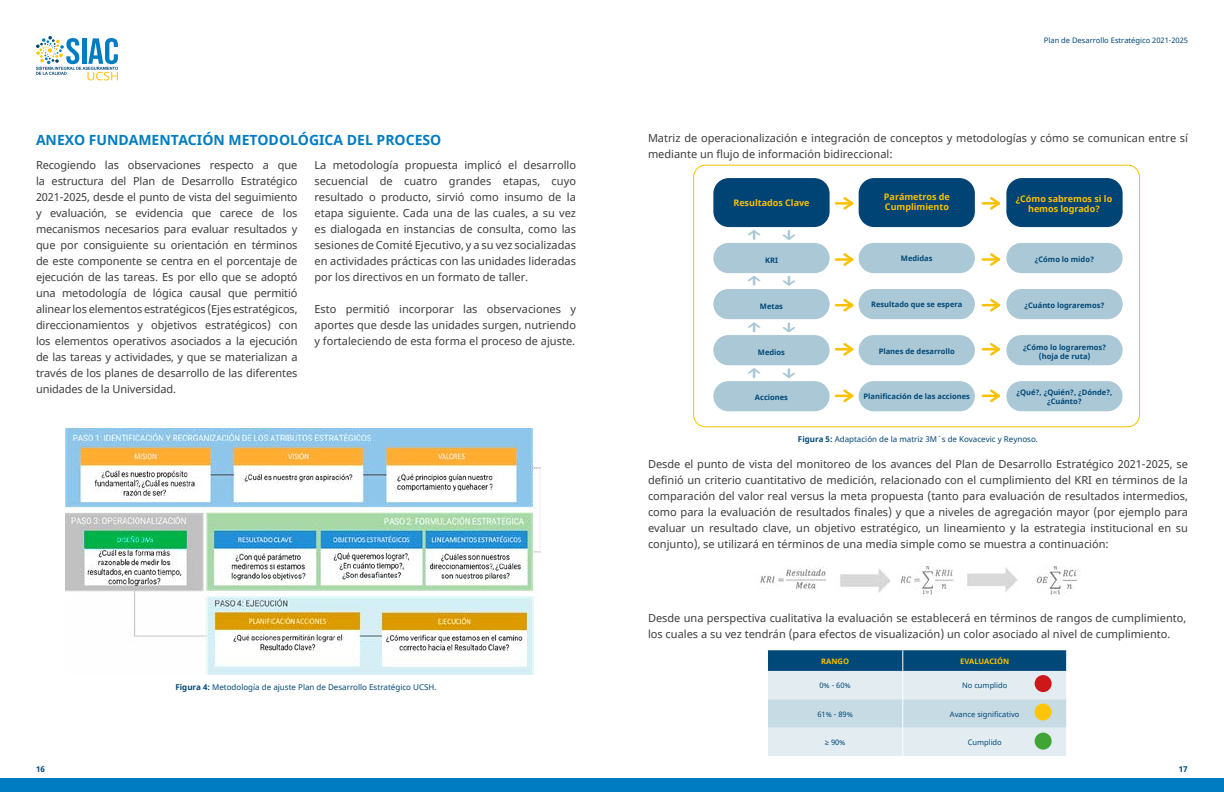
<style>
.page{position:relative;width:1224px;height:792px;background:#fff}
.page>*{position:absolute;margin:0;border:0;box-sizing:border-box;transform-origin:0 0}
.t1{font:700 14px "Noto Sans";color:#007cc3}
.t2{font:11px/16px "Noto Sans";color:#3c3c3b;text-align:justify}
.t3{font:700 9px/9.6px "Noto Sans";color:#fac100}
.t4{font:8px "Noto Sans";color:#004877}
.t5{font:700 8px "Noto Sans";color:#004877}
.t6{font:700 7.5px/9.6px "Noto Sans";color:#004877;text-align:center}
.t7{font:7.5px "Noto Sans";color:#004877}
.t8{font:700 7.5px "Noto Sans";color:#fac100}
.s1{font-weight:700}
</style>
<div class="page">
<div style="left:0;top:778px;width:1224px;height:14px;background:#007cc3"></div>
<svg style="left:36px;top:36px;width:82px;height:44px"></svg>
<img style="left:65px;top:428px;width:476px;height:247px">
<div style="left:693px;top:165px;width:447px;height:262px;border:1px solid #fac100;border-radius:12px"></div>
<div style="left:859px;top:178px;width:116px;height:49px;background:#004375;border-radius:16px"></div>
<div style="left:1006px;top:178px;width:117px;height:49px;background:#004375;border-radius:16px"></div>
<div style="left:713px;top:243px;width:117px;height:30px;background:#abc8d6;border-radius:15px"></div>
<div style="left:713px;top:178px;width:117px;height:49px;background:#004375;border-radius:16px"></div>
<div style="left:859px;top:243px;width:116px;height:30px;background:#abc8d6;border-radius:15px"></div>
<div style="left:1006px;top:243px;width:117px;height:30px;background:#abc8d6;border-radius:15px"></div>
<div style="left:713px;top:289px;width:117px;height:30px;background:#abc8d6;border-radius:15px"></div>
<div style="left:859px;top:289px;width:116px;height:30px;background:#abc8d6;border-radius:15px"></div>
<div style="left:1006px;top:289px;width:117px;height:30px;background:#abc8d6;border-radius:15px"></div>
<div style="left:713px;top:335px;width:117px;height:30px;background:#abc8d6;border-radius:15px"></div>
<div style="left:859px;top:335px;width:116px;height:30px;background:#abc8d6;border-radius:15px"></div>
<div style="left:1006px;top:335px;width:117px;height:30px;background:#abc8d6;border-radius:15px"></div>
<div style="left:713px;top:381px;width:117px;height:30px;background:#abc8d6;border-radius:15px"></div>
<div style="left:859px;top:381px;width:116px;height:30px;background:#abc8d6;border-radius:15px"></div>
<div style="left:1006px;top:381px;width:117px;height:30px;background:#abc8d6;border-radius:15px"></div>
<hr style="left:835px;top:258px;width:18px;height:3px;background:#fac100">
<svg style="left:843px;top:253px;width:10px;height:13px"></svg>
<hr style="left:835px;top:202px;width:18px;height:3px;background:#fac100">
<svg style="left:843px;top:197px;width:10px;height:13px"></svg>
<svg style="left:835px;top:299px;width:18px;height:13px"></svg>
<hr style="left:835px;top:348px;width:18px;height:3px;background:#fac100">
<svg style="left:843px;top:343px;width:10px;height:13px"></svg>
<svg style="left:835px;top:389px;width:18px;height:13px"></svg>
<hr style="left:982px;top:258px;width:18px;height:3px;background:#fac100">
<svg style="left:990px;top:253px;width:10px;height:13px"></svg>
<hr style="left:982px;top:202px;width:18px;height:3px;background:#fac100">
<svg style="left:990px;top:197px;width:10px;height:13px"></svg>
<svg style="left:982px;top:299px;width:18px;height:13px"></svg>
<hr style="left:982px;top:348px;width:18px;height:3px;background:#fac100">
<svg style="left:990px;top:343px;width:10px;height:13px"></svg>
<svg style="left:982px;top:389px;width:18px;height:13px"></svg>
<svg style="left:782px;top:230px;width:13px;height:10px"></svg>
<svg style="left:748px;top:230px;width:12px;height:10px"></svg>
<svg style="left:782px;top:276px;width:13px;height:10px"></svg>
<svg style="left:748px;top:276px;width:12px;height:10px"></svg>
<svg style="left:782px;top:323px;width:13px;height:9px"></svg>
<svg style="left:748px;top:323px;width:12px;height:9px"></svg>
<svg style="left:782px;top:368px;width:13px;height:10px"></svg>
<svg style="left:748px;top:368px;width:12px;height:10px"></svg>
<svg style="left:767px;top:650px;width:300px;height:106px;background:#afc7d5"></svg>
<div style="left:1035px;top:675px;width:17px;height:17px;background:#cd171a;border-radius:50%"></div>
<div style="left:1035px;top:704px;width:17px;height:17px;background:#fcc507;border-radius:50%"></div>
<div style="left:1035px;top:733px;width:17px;height:17px;background:#3fa535;border-radius:50%"></div>
<img style="left:760px;top:566px;width:321px;height:29px">
<p class="t1" style="left:36px;top:130px;width:407px">ANEXO FUNDAMENTACIÓN METODOLÓGICA DEL PROCESO</p>
<p class="t2" style="left:36px;top:157px;width:263px">Recogiendo las observaciones respecto a que la estructura del Plan de Desarrollo Estratégico 2021-2025, desde el punto de vista del seguimiento y evaluación, se evidencia que carece de los mecanismos necesarios para evaluar resultados y que por consiguiente su orientación en términos de este componente se centra en el porcentaje de ejecución de las tareas. Es por ello que se adoptó una metodología de lógica causal que permitió alinear los elementos estratégicos (Ejes estratégicos, direccionamientos y objetivos estratégicos) con los elementos operativos asociados a la ejecución de las tareas y actividades, y que se materializan a través de los planes de desarrollo de las diferentes unidades de la Universidad.</p>
<p class="t2" style="left:315px;top:157px;width:263px">La metodología propuesta implicó el desarrollo secuencial de cuatro grandes etapas, cuyo resultado o producto, sirvió como insumo de la etapa siguiente. Cada una de las cuales, a su vez es dialogada en instancias de consulta, como las sesiones de Comité Ejecutivo, y a su vez socializadas en actividades prácticas con las unidades lideradas por los directivos en un formato de taller.</p>
<p class="t2" style="left:315px;top:301px;width:263px">Esto permitió incorporar las observaciones y aportes que desde las unidades surgen, nutriendo y fortaleciendo de esta forma el proceso de ajuste.</p>
<p class="t4" style="left:175px;top:682px;width:263px"><span class="s1">Figura 4:</span> Metodología de ajuste Plan de Desarrollo Estratégico UCSH.</p>
<p class="t7" style="left:1044px;top:36px;width:146px">Plan de Desarrollo Estratégico 2021-2025</p>
<p class="t2" style="left:648px;top:130px;width:542px">Matriz de operacionalización e integración de conceptos y metodologías y cómo se comunican entre sí mediante un flujo de información bidireccional:</p>
<p class="t3" style="left:733px;top:198px;width:78px">Resultados Clave</p>
<p class="t6" style="left:765px;top:256px;width:14px">KRI</p>
<p class="t3" style="left:884px;top:192px;width:67px">Parámetros de<br>Cumplimiento</p>
<p class="t3" style="left:1016px;top:194px;width:98px;text-align:center">¿Cómo sabremos si lo hemos logrado?</p>
<p class="t6" style="left:901px;top:254px;width:33px">Medidas</p>
<p class="t6" style="left:1035px;top:255px;width:61px">¿Cómo lo mido?</p>
<p class="t6" style="left:760px;top:302px;width:25px">Metas</p>
<p class="t6" style="left:871px;top:300px;width:93px">Resultado que se espera</p>
<p class="t6" style="left:1024px;top:301px;width:82px">¿Cuánto lograremos?</p>
<p class="t6" style="left:758px;top:348px;width:29px">Medios</p>
<p class="t6" style="left:879px;top:346px;width:78px">Planes de desarrollo</p>
<p class="t6" style="left:1023px;top:343px;width:85px">¿Cómo lo lograremos? (hoja de ruta)</p>
<p class="t6" style="left:755px;top:392px;width:35px">Acciones</p>
<p class="t6" style="left:864px;top:391px;width:108px">Planificación de las acciones</p>
<p class="t6" style="left:1017px;top:387px;width:97px">¿Qué?, ¿Quién?, ¿Dónde?, ¿Cuánto?</p>
<p class="t4" style="left:798px;top:433px;width:242px"><span class="s1">Figura 5:</span> Adaptación de la matriz 3M´s de Kovacevic y Reynoso.</p>
<p class="t2" style="left:648px;top:457px;width:542px">Desde el punto de vista del monitoreo de los avances del Plan de Desarrollo Estratégico 2021-2025, se definió un criterio cuantitativo de medición, relacionado con el cumplimiento del KRI en términos de la comparación del valor real versus la meta propuesta (tanto para evaluación de resultados intermedios, como para la evaluación de resultados finales) y que a niveles de agregación mayor (por ejemplo para evaluar un resultado clave, un objetivo estratégico, un lineamiento y la estrategia institucional en su conjunto), se utilizará en términos de una media simple como se muestra a continuación:</p>
<p class="t2" style="left:648px;top:610px;width:540px">Desde una perspectiva cualitativa la evaluación se establecerá en términos de rangos de cumplimiento, los cuales a su vez tendrán (para efectos de visualización) un color asociado al nivel de cumplimiento.</p>
<p class="t8" style="left:821px;top:656px;width:29px">RANGO</p>
<p class="t8" style="left:960px;top:656px;width:51px">EVALUACIÓN</p>
<p class="t7" style="left:819px;top:681px;width:33px">0% - 60%</p>
<p class="t7" style="left:962px;top:681px;width:47px">No cumplido</p>
<p class="t7" style="left:817px;top:709px;width:37px">61% - 89%</p>
<p class="t7" style="left:950px;top:709px;width:71px">Avance significativo</p>
<p class="t7" style="left:825px;top:737px;width:22px">≥ 90%</p>
<p class="t7" style="left:968px;top:737px;width:36px">Cumplido</p>
<p class="t5" style="left:36px;top:764px;width:10px">16</p>
<p class="t5" style="left:1179px;top:764px;width:10px">17</p>
</div>
